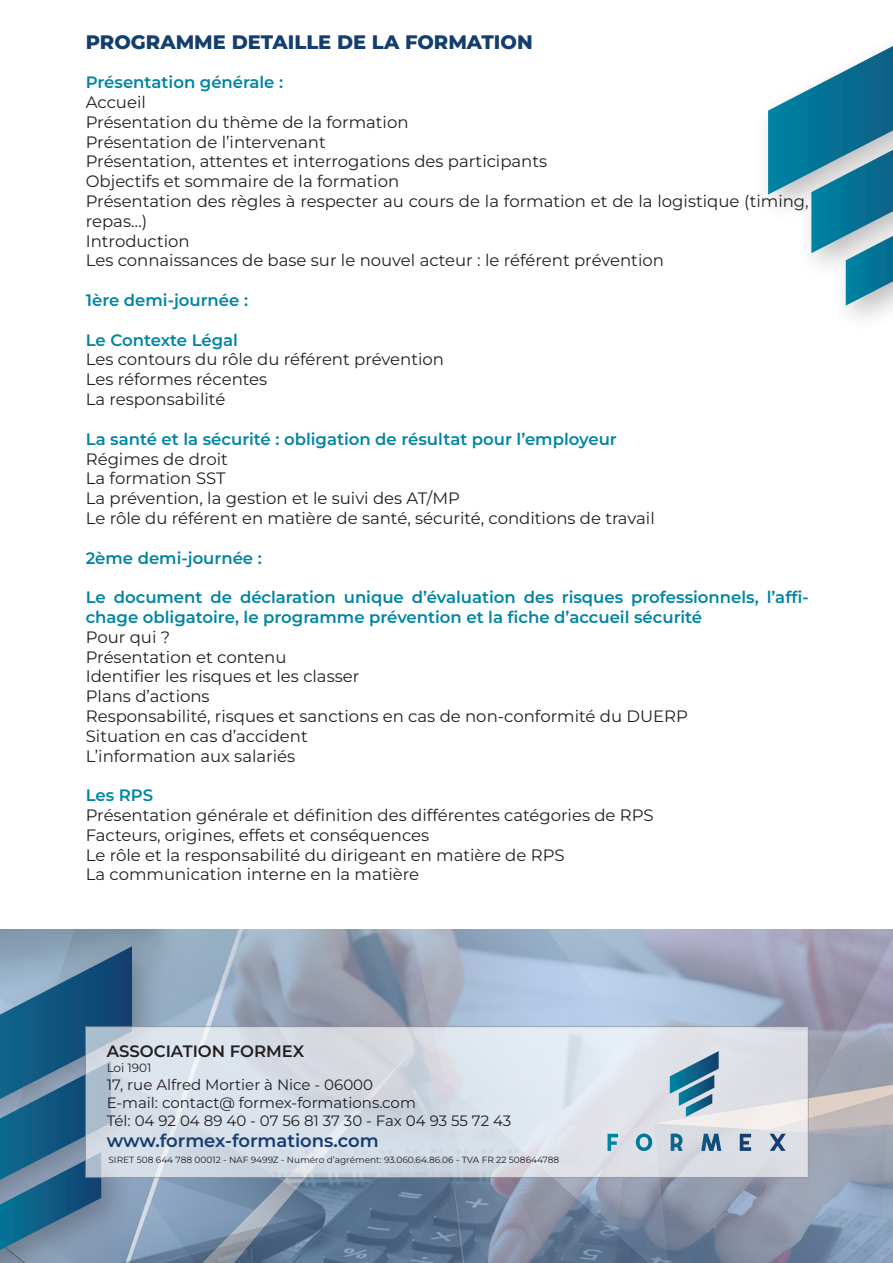
<style>
.page{position:relative;width:893px;height:1263px;background:#fff}
.page>*{position:absolute;margin:0;border:0;box-sizing:border-box;transform-origin:0 0}
.t1{font:800 19.5px "Montserrat";color:#143e6f}
.t2{font:600 18px "Montserrat";color:#143e6f}
.t3{font:16.5px/19.8px "Montserrat";color:#231f20}
.t4{font:600 16.5px/19.8px "Montserrat";color:#0085a4}
.t5{font:600 16.5px "Montserrat";color:#231f20}
.t6{font:15px "Montserrat";color:#231f20}
.t7{font:12px "Montserrat";color:#231f20}
.t8{font:9px "Montserrat";color:#231f20}
</style>
<div class="page">
<svg style="left:768px;top:46px;width:125px;height:260px"></svg>
<img style="left:0;top:929px;width:893px;height:334px">
<div style="left:0;top:934px;width:165px;height:329px;background:#231f20;opacity:.3"></div>
<svg style="left:0;top:946px;width:132px;height:304px;background:#3f7294"></svg>
<svg style="left:85px;top:1026px;width:724px;height:152px;background:#d7dde5"></svg>
<svg style="left:670px;top:1051px;width:49px;height:66px;background:#78a3b9"></svg>
<svg style="left:607px;top:1134px;width:11px;height:17px"></svg>
<svg style="left:636px;top:1133px;width:16px;height:18px"></svg>
<svg style="left:671px;top:1133px;width:12px;height:18px"></svg>
<svg style="left:701px;top:1134px;width:20px;height:17px"></svg>
<svg style="left:740px;top:1134px;width:11px;height:17px"></svg>
<svg style="left:770px;top:1134px;width:16px;height:17px"></svg>
<p class="t1" style="left:86px;top:29px;width:448px">PROGRAMME DETAILLE DE LA FORMATION</p>
<p class="t4" style="left:86px;top:72px;width:199px">Présentation générale :</p>
<p class="t3" style="left:86px;top:92px;width:62px">Accueil</p>
<p class="t3" style="left:86px;top:112px;width:324px">Présentation du thème de la formation</p>
<p class="t3" style="left:86px;top:131px;width:242px">Présentation de l’intervenant</p>
<p class="t3" style="left:86px;top:151px;width:463px">Présentation, attentes et interrogations des participants</p>
<p class="t3" style="left:86px;top:171px;width:315px">Objectifs et sommaire de la formation</p>
<p class="t3" style="left:86px;top:191px;width:724px">Présentation des règles à respecter au cours de la formation et de la logistique (timing, repas…)</p>
<p class="t3" style="left:86px;top:230px;width:105px">Introduction</p>
<p class="t3" style="left:86px;top:250px;width:580px">Les connaissances de base sur le nouvel acteur : le référent prévention</p>
<p class="t4" style="left:86px;top:290px;width:164px">1ère demi-journée :</p>
<p class="t4" style="left:86px;top:329px;width:154px">Le Contexte Légal</p>
<p class="t3" style="left:86px;top:349px;width:360px">Les contours du rôle du référent prévention</p>
<p class="t3" style="left:86px;top:369px;width:183px">Les réformes récentes</p>
<p class="t3" style="left:86px;top:389px;width:141px">La responsabilité</p>
<p class="t4" style="left:86px;top:428px;width:533px">La santé et la sécurité : obligation de résultat pour l’employeur</p>
<p class="t3" style="left:86px;top:448px;width:144px">Régimes de droit</p>
<p class="t3" style="left:86px;top:468px;width:141px">La formation SST</p>
<p class="t3" style="left:86px;top:488px;width:376px">La prévention, la gestion et le suivi des AT/MP</p>
<p class="t3" style="left:86px;top:508px;width:570px">Le rôle du référent en matière de santé, sécurité, conditions de travail</p>
<p class="t4" style="left:86px;top:547px;width:178px">2ème demi-journée :</p>
<p class="t4" style="left:86px;top:587px;width:724px">Le document de déclaration unique d’évaluation des risques professionnels, l’affi&shy;chage obligatoire, le programme prévention et la fiche d’accueil sécurité</p>
<p class="t3" style="left:86px;top:626px;width:86px">Pour qui ?</p>
<p class="t3" style="left:86px;top:646px;width:202px">Présentation et contenu</p>
<p class="t3" style="left:86px;top:666px;width:275px">Identifier les risques et les classer</p>
<p class="t3" style="left:86px;top:686px;width:125px">Plans d’actions</p>
<p class="t3" style="left:86px;top:706px;width:604px">Responsabilité, risques et sanctions en cas de non-conformité du DUERP</p>
<p class="t3" style="left:86px;top:725px;width:223px">Situation en cas d’accident</p>
<p class="t3" style="left:86px;top:745px;width:211px">L’information aux salariés</p>
<p class="t4" style="left:86px;top:785px;width:69px">Les RPS</p>
<p class="t3" style="left:86px;top:805px;width:569px">Présentation générale et définition des différentes catégories de RPS</p>
<p class="t3" style="left:86px;top:824px;width:345px">Facteurs, origines, effets et conséquences</p>
<p class="t3" style="left:86px;top:844px;width:480px">Le rôle et la responsabilité du dirigeant en matière de RPS</p>
<p class="t3" style="left:86px;top:864px;width:335px">La communication interne en la matière</p>
<p class="t5" style="left:107px;top:1040px;width:199px">ASSOCIATION FORMEX</p>
<p class="t7" style="left:107px;top:1059px;width:46px">Loi 1901</p>
<p class="t6" style="left:107px;top:1074px;width:268px">17, rue Alfred Mortier à Nice - 06000</p>
<p class="t6" style="left:107px;top:1092px;width:311px">E-mail: contact@ formex-formations.com</p>
<p class="t6" style="left:107px;top:1110px;width:406px">Tél: 04 92 04 89 40 - 07 56 81 37 30 - Fax 04 93 55 72 43</p>
<p class="t2" style="left:107px;top:1129px;width:273px">www.formex-formations.com</p>
<p class="t8" style="left:108px;top:1154px;width:452px">SIRET 508 644 788 00012 - NAF 9499Z - Numéro d’agrément: 93.060.64.86.06 - TVA FR 22 508644788</p>
</div>
